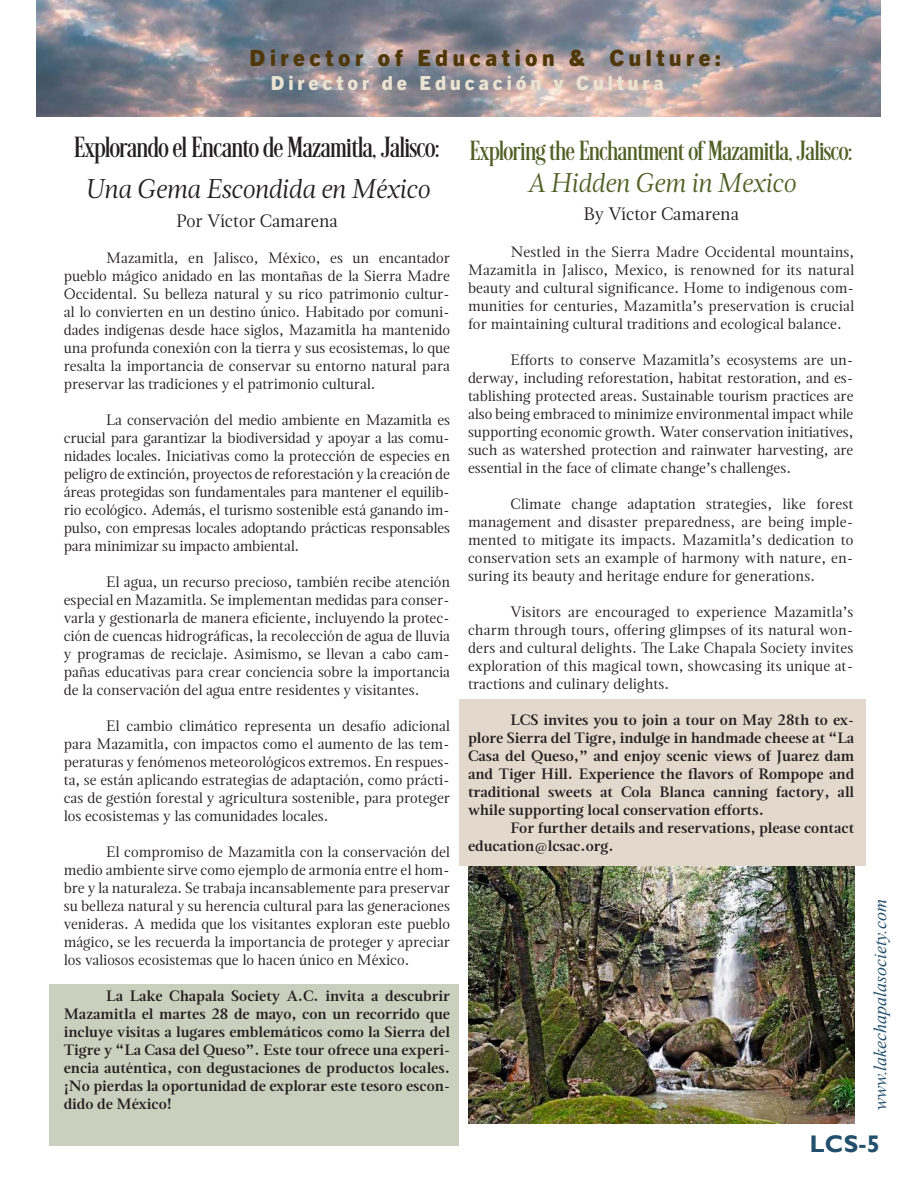
<style>
.page{position:relative;width:918px;height:1188px;background:#fff}
.page>*{position:absolute;margin:0;border:0;box-sizing:border-box;transform-origin:0 0}
.t1{font:30px "Desire Pro";color:#231f20}
.t2{font:28.5px "Desire Pro";color:#515f24}
.t3{font:italic 27px "Magneta";color:#231f20}
.t4{font:italic 27px "Magneta";color:#515f24}
.t5{font:700 24px "Gill Sans";color:#214f6c}
.t6{font:800 22.5px "Trade Gothic Next SR Pro";letter-spacing:.2em;color:#4f3707}
.t7{font:800 19.5px "Trade Gothic Next SR Pro";letter-spacing:.2em;color:#ebe3d1}
.t8{font:18px "Magneta";color:#231f20}
.t9{font:italic 18px "Times New Roman";color:#214f6c}
.t10{font:15px/18px "Magneta";color:#231f20;text-align:justify}
.t11{font:600 15px/18px "Magneta";color:#231f20;text-align:justify}
</style>
<div class="page">
<div style="left:50px;top:984px;width:409px;height:162px;background:#cbcfbd"></div>
<div style="left:459px;top:699px;width:407px;height:167px;background:#e2d8cc"></div>
<img style="left:36px;top:0;width:844px;height:116px">
<img style="left:468px;top:866px;width:386px;height:257px">
<h3 class="t6" style="left:250px;top:42px;width:473px">Director of Education &amp; Culture:</h3>
<h3 class="t7" style="left:271px;top:69px;width:394px">Director de Educación y Cultura</h3>
<h1 class="t1" style="left:74px;top:129px;width:367px">Explorando el Encanto de Mazamitla, Jalisco:</h1>
<h3 class="t3" style="left:85px;top:171px;width:346px">Una Gema Escondida en México</h3>
<p class="t8" style="left:176px;top:208px;width:163px">Por Víctor Camarena</p>
<p class="t10" style="left:64px;top:248px;width:388px;text-indent:43px">Mazamitla, en Jalisco, México, es un encantador pueblo mágico anidado en las montañas de la Sierra Madre Occidental. Su belleza natural y su rico patrimonio cultur&shy;al lo convierten en un destino único. Habitado por comuni&shy;dades indígenas desde hace siglos, Mazamitla ha mantenido una profunda conexión con la tierra y sus ecosistemas, lo que resalta la importancia de conservar su entorno natural para preservar las tradiciones y el patrimonio cultural.</p>
<p class="t10" style="left:64px;top:410px;width:388px;text-indent:43px">La conservación del medio ambiente en Mazamitla es crucial para garantizar la biodiversidad y apoyar a las comu&shy;nidades locales. Iniciativas como la protección de especies en peligro de extinción, proyectos de reforestación y la creación de áreas protegidas son fundamentales para mantener el equilib&shy;rio ecológico. Además, el turismo sostenible está ganando im&shy;pulso, con empresas locales adoptando prácticas responsables para minimizar su impacto ambiental.</p>
<p class="t10" style="left:64px;top:572px;width:388px;text-indent:43px">El agua, un recurso precioso, también recibe atención especial en Mazamitla. Se implementan medidas para conser&shy;varla y gestionarla de manera eficiente, incluyendo la protec&shy;ción de cuencas hidrográficas, la recolección de agua de lluvia y programas de reciclaje. Asimismo, se llevan a cabo cam&shy;pañas educativas para crear conciencia sobre la importancia de la conservación del agua entre residentes y visitantes.</p>
<p class="t10" style="left:64px;top:716px;width:388px;text-indent:43px">El cambio climático representa un desafío adicional para Mazamitla, con impactos como el aumento de las tem&shy;peraturas y fenómenos meteorológicos extremos. En respues&shy;ta, se están aplicando estrategias de adaptación, como prácti&shy;cas de gestión forestal y agricultura sostenible, para proteger los ecosistemas y las comunidades locales.</p>
<p class="t10" style="left:64px;top:842px;width:388px;text-indent:43px">El compromiso de Mazamitla con la conservación del medio ambiente sirve como ejemplo de armonía entre el hom&shy;bre y la naturaleza. Se trabaja incansablemente para preservar su belleza natural y su herencia cultural para las generaciones venideras. A medida que los visitantes exploran este pueblo mágico, se les recuerda la importancia de proteger y apreciar los valiosos ecosistemas que lo hacen único en México.</p>
<p class="t11" style="left:64px;top:986px;width:388px;text-indent:43px">La Lake Chapala Society A.C. invita a descubrir Mazamitla el martes 28 de mayo, con un recorrido que incluye visitas a lugares emblemáticos como la Sierra del Tigre y “La Casa del Queso”. Este tour ofrece una experi&shy;encia auténtica, con degustaciones de productos locales. ¡No pierdas la oportunidad de explorar este tesoro escon&shy;dido de México!</p>
<h2 class="t2" style="left:470px;top:133px;width:384px">Exploring the Enchantment of Mazamitla, Jalisco:</h2>
<h3 class="t4" style="left:527px;top:164px;width:269px">A Hidden Gem in Mexico</h3>
<p class="t8" style="left:583px;top:202px;width:157px">By Víctor Camarena</p>
<p class="t10" style="left:468px;top:242px;width:388px;text-indent:43px">Nestled in the Sierra Madre Occidental mountains, Mazamitla in Jalisco, Mexico, is renowned for its natural beauty and cultural significance. Home to indigenous com&shy;munities for centuries, Mazamitla’s preservation is crucial for maintaining cultural traditions and ecological balance.</p>
<p class="t10" style="left:468px;top:350px;width:387px;text-indent:43px">Efforts to conserve Mazamitla’s ecosystems are un&shy;derway, including reforestation, habitat restoration, and es&shy;tablishing protected areas. Sustainable tourism practices are also being embraced to minimize environmental impact while supporting economic growth. Water conservation initiatives, such as watershed protection and rainwater harvesting, are essential in the face of climate change’s challenges.</p>
<p class="t10" style="left:468px;top:494px;width:387px;text-indent:43px">Climate change adaptation strategies, like forest management and disaster preparedness, are being imple&shy;mented to mitigate its impacts. Mazamitla’s dedication to conservation sets an example of harmony with nature, en&shy;suring its beauty and heritage endure for generations.</p>
<p class="t10" style="left:468px;top:602px;width:387px;text-indent:43px">Visitors are encouraged to experience Mazamitla’s charm through tours, offering glimpses of its natural won&shy;ders and cultural delights. The Lake Chapala Society invites exploration of this magical town, showcasing its unique at&shy;tractions and culinary delights.</p>
<p class="t11" style="left:468px;top:710px;width:388px;text-indent:43px">LCS invites you to join a tour on May 28th to ex&shy;plore Sierra del Tigre, indulge in handmade cheese at “La Casa del Queso,” and enjoy scenic views of Juarez dam and Tiger Hill. Experience the flavors of Rompope and traditional sweets at Cola Blanca canning factory, all while supporting local conservation efforts.</p>
<p class="t11" style="left:468px;top:818px;width:388px;text-indent:43px">For further details and reservations, please contact education@lcsac.org.</p>
<p class="t9" style="left:868px;top:1110px;width:212px;rotate:-90deg">www.lakechapalasociety.com</p>
<h3 class="t5" style="left:810px;top:1130px;width:71px">LCS-5</h3>
</div>
